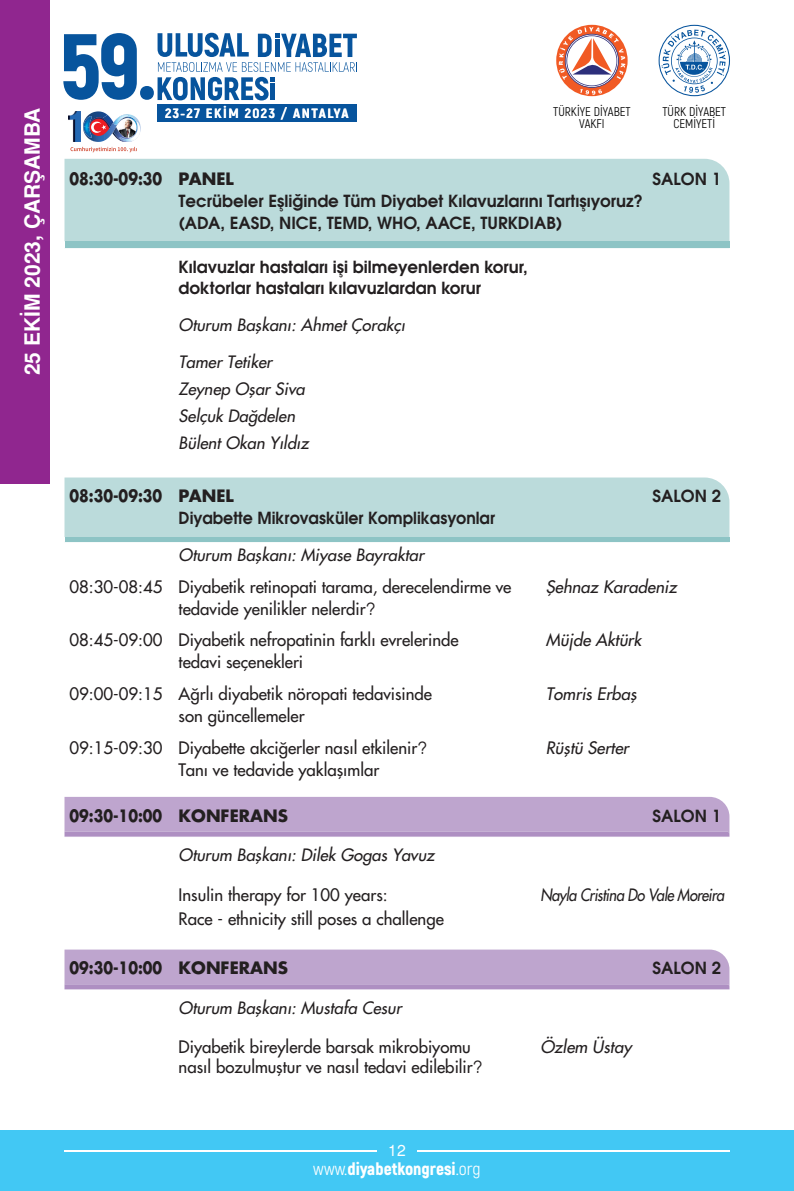
<style>
.page{position:relative;width:794px;height:1191px;background:#fff}
.page>*{position:absolute;margin:0;border:0;box-sizing:border-box;transform-origin:0 0}
.t1{font:900 92.23px "Akrobat";color:#07549d}
.t2{font:700 21px "Helvetica Tr";color:#fff}
.t3{font:900 17.5px "Akrobat";color:#fff}
.t4{font:16.8px/31.8px "Futura Normal Tr";color:#231f20}
.t5{font:16.8px "Futura Italic Tr";color:#231f20}
.t6{font:16.62px/21.9px "Avant Garde Bold Tr";color:#231f20}
.t7{font:16.62px/26.8px "Futura Italic Tr";color:#231f20}
.t8{font:16.62px "Futura Bold Tr";color:#231f20;scale:.85 1}
.t9{font:16.62px "Avant Garde Bold Tr";color:#231f20;scale:.95 1}
.t10{font:16.62px "Futura Italic Tr";letter-spacing:-.03em;color:#231f20;scale:.88 1}
.t11{font:15.75px "Helvetica Normal Tr";color:#fff}
.t12{font:800 13.47px "Akrobat";letter-spacing:.1em;color:#fff;scale:1.09 1}
.t13{font:12.6px/12.6px "Akrobat";color:#000001;text-align:center}
.s1{font-family:"Avant Garde Tr"}
.s2{font-weight:400}
</style>
<div class="page">
<svg style="left:157px;top:33px;width:200px;height:67px"></svg>
<hr style="left:275px;top:40px;width:4px;height:17px;background:#07549d">
<div style="left:157px;top:104px;width:200px;height:18px;background:#07549d"></div>
<img style="left:70px;top:111px;width:71px;height:41px">
<svg style="left:658px;top:25px;width:72px;height:71px"></svg>
<svg style="left:556px;top:25px;width:71px;height:71px"></svg>
<svg style="left:559px;top:27px;width:66px;height:68px"></svg>
<div style="left:0;top:0;width:50px;height:483px;background:#90268f"></div>
<div style="left:0;top:1131px;width:794px;height:60px;background:#42c8f4"></div>
<hr style="left:417px;top:1149px;width:313px;height:2px;background:#fff">
<hr style="left:64px;top:1149px;width:312px;height:2px;background:#fff">
<div style="left:64px;top:477px;width:665px;height:60px;background:#bbdbdb"></div>
<div style="left:64px;top:537px;width:665px;height:5px;background:#8dc4c5"></div>
<div style="left:64px;top:159px;width:665px;height:82px;background:#bbdbdb"></div>
<div style="left:64px;top:241px;width:665px;height:7px;background:#8dc4c5"></div>
<svg style="left:64px;top:797px;width:665px;height:39px;background:#bca3cd"></svg>
<svg style="left:64px;top:949px;width:665px;height:40px;background:#bda4cd"></svg>
<p class="t2" style="left:20px;top:375px;width:269px;rotate:-90deg">25 EKİM 2023, ÇARŞAMBA</p>
<h1 class="t1" style="left:59px;top:7px;width:99px">59.</h1>
<p class="t12" style="left:165px;top:105px;width:170px">23-27 EKİM 2023 / ANTALYA</p>
<p class="t13" style="left:553px;top:105px;width:79px">TÜRKİYE DİYABET<br>VAKFI</p>
<p class="t13" style="left:662px;top:105px;width:65px">TÜRK DİYABET<br>CEMİYETİ</p>
<p class="t8" style="left:69px;top:167px;width:195px">08:30-09:30 PANEL</p>
<p class="t6" style="left:652px;top:168px;width:70px">SALON 1</p>
<p class="t6" style="left:179px;top:190px;width:466px">Tecrübeler Eşliğinde Tüm Diyabet Kılavuzlarını Tartışıyoruz? (ADA, EASD, NICE, TEMD, WHO, AACE, TURKDIAB)</p>
<p class="t6" style="left:179px;top:255px;width:351px">Kılavuzlar hastaları işi bilmeyenlerden korur, doktorlar hastaları kılavuzlardan korur</p>
<p class="t7" style="left:179px;top:311px;width:228px">Oturum Başkanı: Ahmet Çorakçı</p>
<p class="t7" style="left:179px;top:348px;width:132px">Tamer Tetiker<br>Zeynep Oşar Siva<br>Selçuk Dağdelen<br>Bülent Okan Yıldız</p>
<p class="t8" style="left:69px;top:484px;width:195px">08:30-09:30 PANEL</p>
<p class="t6" style="left:652px;top:485px;width:70px">SALON 2</p>
<p class="t9" style="left:179px;top:507px;width:335px">Diyabette Mikrovasküler Komplikasyonlar</p>
<p class="t7" style="left:179px;top:541px;width:247px">Oturum Başkanı: Miyase Bayraktar</p>
<p class="t4" style="left:69px;top:570px;width:443px">08:30-08:45 Diyabetik retinopati tarama, derecelendirme ve</p>
<p class="t5" style="left:546px;top:575px;width:132px">Şehnaz Karadeniz</p>
<p class="t4" style="left:69px;top:592px;width:391px;text-indent:109px">tedavide yenilikler nelerdir<span class="s1">?<br></span>08:45-09:00 Diyabetik nefropatinin farklı evrelerinde</p>
<p class="t5" style="left:546px;top:629px;width:97px">Müjde Aktürk</p>
<p class="t4" style="left:69px;top:646px;width:364px;text-indent:109px">tedavi seçenekleri<br>09:00-09:15 Ağrlı diyabetik nöropati tedavisinde</p>
<p class="t4" style="left:69px;top:699px;width:359px;text-indent:109px">son güncellemeler<br>09:15-09:30 Diyabette akciğerler nasıl etkilenir<span class="s1">?</span></p>
<p class="t5" style="left:546px;top:683px;width:92px">Tomris Erbaş</p>
<p class="t5" style="left:546px;top:736px;width:84px">Rüştü Serter</p>
<p class="t4" style="left:179px;top:753px;width:202px">Tanı ve tedavide yaklaşımlar</p>
<p class="t8" style="left:69px;top:804px;width:259px">09:30-10:00 KONFERANS</p>
<p class="t6" style="left:652px;top:805px;width:70px">SALON 1</p>
<p class="t7" style="left:179px;top:841px;width:257px">Oturum Başkanı: Dilek Gogas Yavuz</p>
<p class="t4" style="left:179px;top:878px;width:210px">Insulin therapy for 100 years:</p>
<p class="t10" style="left:540px;top:884px;width:210px">Nayla Cristina Do Vale Moreira</p>
<p class="t4" style="left:179px;top:903px;width:267px">Race - ethnicity still poses a challenge</p>
<p class="t8" style="left:69px;top:956px;width:259px">09:30-10:00 KONFERANS</p>
<p class="t6" style="left:652px;top:957px;width:70px">SALON 2</p>
<p class="t7" style="left:179px;top:994px;width:224px">Oturum Başkanı: Mustafa Cesur</p>
<p class="t4" style="left:179px;top:1031px;width:293px">Diyabetik bireylerde barsak mikrobiyomu</p>
<p class="t5" style="left:540px;top:1036px;width:93px">Özlem Üstay</p>
<p class="t4" style="left:179px;top:1051px;width:305px">nasıl bozulmuştur ve nasıl tedavi edilebilir<span class="s1">?</span></p>
<p class="t11" style="left:388px;top:1141px;width:19px">12</p>
<p class="t3" style="left:313px;top:1157px;width:169px"><span class="s2">www.</span>diyabetkongresi<span class="s2">.org</span></p>
</div>
